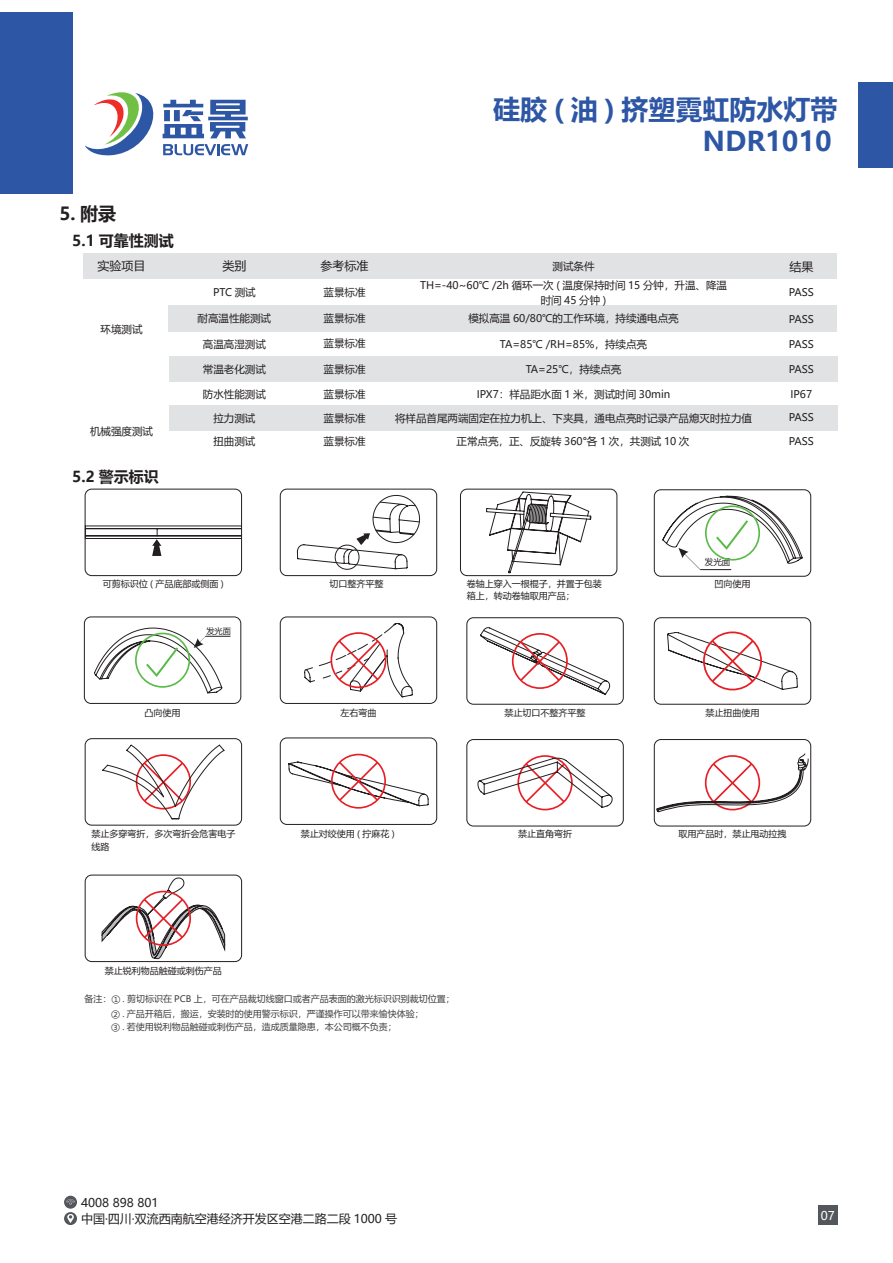
<style>
.page{position:relative;width:893px;height:1263px;background:#fff}
.page>*{position:absolute;margin:0;border:0;box-sizing:border-box;transform-origin:0 0}
.t1{font:700 27px/32.4px "Microsoft Ya Hei";color:#2d56a5;text-align:right}
.t2{font:700 18px "Microsoft Ya Hei";color:#231f20}
.t3{font:700 15px "Microsoft Ya Hei";color:#231f20}
.t4{font:12px/16.2px "Microsoft Ya Hei";color:#231f20}
.t5{font:12px "Microsoft Ya Hei";color:#fff}
.t6{font:10.5px/14.7px "Microsoft Ya Hei";color:#231f20;text-align:center}
.t7{font:9px "Microsoft Ya Hei";color:#231f20}
.t8{font:9px/15.1px "Microsoft Ya Hei";color:#3e3e3f;text-align:center}
.t9{font:8.7px "Microsoft Ya Hei";color:#231f20}
.t10{font:8.25px "Microsoft Ya Hei";color:#231f20}
</style>
<div class="page">
<div style="left:169px;top:405px;width:668px;height:25px;background:#e1e2e4"></div>
<div style="left:0;top:12px;width:72px;height:182px;background:#2d56a5"></div>
<div style="left:859px;top:82px;width:34px;height:85px;background:#2d56a5"></div>
<div style="left:169px;top:356px;width:668px;height:26px;background:#e1e2e4"></div>
<div style="left:168px;top:305px;width:669px;height:26px;background:#e1e2e4"></div>
<div style="left:84px;top:253px;width:753px;height:25px;background:#e1e2e4"></div>
<svg style="left:64px;top:1196px;width:13px;height:13px"></svg>
<svg style="left:66px;top:1199px;width:9px;height:6px"></svg>
<div style="left:64px;top:1212px;width:13px;height:13px;background:#53565a;border-radius:50%"></div>
<svg style="left:67px;top:1214px;width:7px;height:9px"></svg>
<div style="left:818px;top:1206px;width:19px;height:19px;background:#53565a"></div>
<svg style="left:85px;top:92px;width:163px;height:64px"></svg>
<svg style="left:486px;top:491px;width:105px;height:83px"></svg>
<div style="left:460px;top:489px;width:157px;height:87px;border:1px solid #231f20;border-radius:7px"></div>
<div style="left:654px;top:490px;width:157px;height:86px;border:1px solid #231f20;border-radius:7px"></div>
<svg style="left:662px;top:496px;width:141px;height:74px"></svg>
<div style="left:280px;top:617px;width:157px;height:87px;border:1px solid #231f20;border-radius:7px"></div>
<svg style="left:304px;top:623px;width:109px;height:74px"></svg>
<svg style="left:480px;top:627px;width:130px;height:68px"></svg>
<div style="left:467px;top:618px;width:156px;height:86px;border:1px solid #231f20;border-radius:7px"></div>
<svg style="left:667px;top:631px;width:131px;height:59px"></svg>
<div style="left:654px;top:618px;width:157px;height:86px;border:1px solid #231f20;border-radius:7px"></div>
<div style="left:85px;top:738px;width:157px;height:87px;border:1px solid #231f20;border-radius:7px"></div>
<svg style="left:102px;top:745px;width:122px;height:74px"></svg>
<div style="left:85px;top:875px;width:157px;height:87px;border:1px solid #231f20;border-radius:7px"></div>
<div style="left:280px;top:738px;width:157px;height:86px;border:1px solid #231f20;border-radius:7px"></div>
<svg style="left:288px;top:754px;width:141px;height:55px"></svg>
<div style="left:654px;top:739px;width:157px;height:87px;border:1px solid #231f20;border-radius:7px"></div>
<svg style="left:656px;top:753px;width:152px;height:59px"></svg>
<div style="left:85px;top:489px;width:157px;height:87px;border:1px solid #231f20;border-radius:7px"></div>
<hr style="left:85px;top:526px;width:156px;height:1px;background:#231f20">
<hr style="left:85px;top:538px;width:156px;height:1px;background:#231f20">
<hr style="left:85px;top:535px;width:156px;height:1px;background:#231f20">
<hr style="left:85px;top:528px;width:156px;height:1px;background:#231f20">
<svg style="left:152px;top:529px;width:9px;height:27px"></svg>
<div style="left:280px;top:489px;width:157px;height:87px;border:1px solid #231f20;border-radius:7px"></div>
<svg style="left:297px;top:495px;width:123px;height:75px"></svg>
<div style="left:467px;top:739px;width:156px;height:87px;border:1px solid #231f20;border-radius:7px"></div>
<svg style="left:478px;top:755px;width:134px;height:55px"></svg>
<div style="left:84px;top:617px;width:157px;height:86px;border:1px solid #231f20;border-radius:7px"></div>
<svg style="left:94px;top:628px;width:136px;height:65px"></svg>
<svg style="left:102px;top:878px;width:123px;height:81px"></svg>
<h1 class="t1" style="left:493px;top:92px;width:346px">硅胶 ( 油 ) 挤塑霓虹防水灯带<br>NDR1010</h1>
<h2 class="t2" style="left:60px;top:201px;width:58px">5. 附录</h2>
<p class="t4" style="left:98px;top:257px;width:49px">实验项目</p>
<p class="t4" style="left:222px;top:257px;width:25px">类别</p>
<p class="t4" style="left:321px;top:257px;width:49px">参考标准</p>
<p class="t6" style="left:553px;top:258px;width:43px">测试条件</p>
<h3 class="t3" style="left:72px;top:230px;width:103px">5.1 可靠性测试</h3>
<p class="t6" style="left:101px;top:321px;width:43px">环境测试</p>
<p class="t6" style="left:213px;top:284px;width:44px">PTC 测试</p>
<p class="t6" style="left:420px;top:277px;width:309px">TH=-40~60℃ /2h 循环一次 ( 温度保持时间 15 分钟，升温、降温时间 45 分钟 )</p>
<p class="t6" style="left:324px;top:285px;width:43px">蓝景标准</p>
<p class="t6" style="left:198px;top:310px;width:75px">耐高温性能测试</p>
<p class="t6" style="left:324px;top:310px;width:43px">蓝景标准</p>
<p class="t6" style="left:468px;top:310px;width:212px">模拟高温 60/80℃的工作环境，持续通电点亮</p>
<p class="t6" style="left:203px;top:336px;width:64px">高温高湿测试</p>
<p class="t6" style="left:324px;top:335px;width:43px">蓝景标准</p>
<p class="t6" style="left:500px;top:336px;width:149px">TA=85℃ /RH=85%，持续点亮</p>
<p class="t6" style="left:203px;top:361px;width:64px">常温老化测试</p>
<p class="t6" style="left:203px;top:386px;width:64px">防水性能测试</p>
<p class="t6" style="left:324px;top:361px;width:43px">蓝景标准</p>
<p class="t6" style="left:324px;top:386px;width:43px">蓝景标准</p>
<p class="t6" style="left:526px;top:361px;width:97px">TA=25℃，持续点亮</p>
<p class="t6" style="left:477px;top:386px;width:195px">IPX7：样品距水面 1 米，测试时间 30min</p>
<p class="t6" style="left:213px;top:410px;width:43px">拉力测试</p>
<p class="t6" style="left:324px;top:410px;width:43px">蓝景标准</p>
<p class="t6" style="left:395px;top:410px;width:358px">将样品首尾两端固定在拉力机上、下夹具，通电点亮时记录产品熄灭时拉力值</p>
<p class="t4" style="left:789px;top:258px;width:25px">结果</p>
<p class="t6" style="left:789px;top:285px;width:27px">PASS</p>
<p class="t6" style="left:789px;top:311px;width:27px">PASS</p>
<p class="t6" style="left:789px;top:336px;width:27px">PASS</p>
<p class="t6" style="left:789px;top:361px;width:27px">PASS</p>
<p class="t6" style="left:790px;top:386px;width:23px">IP67</p>
<p class="t6" style="left:789px;top:410px;width:27px">PASS</p>
<p class="t6" style="left:90px;top:423px;width:64px">机械强度测试</p>
<h3 class="t3" style="left:72px;top:466px;width:88px">5.2 警示标识</h3>
<p class="t6" style="left:213px;top:434px;width:43px">扭曲测试</p>
<p class="t6" style="left:324px;top:434px;width:43px">蓝景标准</p>
<p class="t6" style="left:789px;top:434px;width:27px">PASS</p>
<p class="t6" style="left:457px;top:434px;width:234px">正常点亮，正、反旋转 360°各 1 次，共测试 10 次</p>
<p class="t7" style="left:103px;top:578px;width:122px">可剪标识位 ( 产品底部或侧面 )</p>
<p class="t7" style="left:329px;top:578px;width:55px">切口整齐平整</p>
<p class="t10" style="left:206px;top:626px;width:26px">发光面</p>
<p class="t7" style="left:467px;top:578px;width:136px">卷轴上穿入一根棍子，并置于包装</p>
<p class="t7" style="left:467px;top:590px;width:109px">箱上，转动卷轴取用产品；</p>
<p class="t9" style="left:705px;top:556px;width:27px">发光面</p>
<p class="t7" style="left:714px;top:578px;width:37px">凹向使用</p>
<p class="t7" style="left:145px;top:706px;width:37px">凸向使用</p>
<p class="t7" style="left:91px;top:828px;width:146px">禁止多穿弯折，多次弯折会危害电子</p>
<p class="t7" style="left:91px;top:841px;width:19px">线路</p>
<p class="t7" style="left:105px;top:964px;width:118px">禁止锐利物品触碰或刺伤产品</p>
<p class="t7" style="left:340px;top:706px;width:37px">左右弯曲</p>
<p class="t7" style="left:505px;top:706px;width:82px">禁止切口不整齐平整</p>
<p class="t7" style="left:705px;top:706px;width:55px">禁止扭曲使用</p>
<p class="t7" style="left:518px;top:828px;width:55px">禁止直角弯折</p>
<p class="t7" style="left:301px;top:828px;width:95px">禁止对绞使用 ( 拧麻花 )</p>
<p class="t7" style="left:678px;top:828px;width:109px">取用产品时，禁止甩动拉拽</p>
<p class="t8" style="left:84px;top:991px;width:372px">备注：① . 剪切标识在 PCB 上，可在产品裁切线窗口或者产品表面的激光标识识别裁切位置；<br>② . 产品开箱后，搬运，安装时的使用警示标识，严谨操作可以带来愉快体验；</p>
<p class="t8" style="left:111px;top:1019px;width:287px">③ . 若使用锐利物品触碰或刺伤产品，造成质量隐患，本公司概不负责；</p>
<p class="t4" style="left:81px;top:1194px;width:317px">4008 898 801<br>中国·四川·双流西南航空港经济开发区空港二路二段 1000 号</p>
<p class="t5" style="left:821px;top:1207px;width:16px">07</p>
</div>
